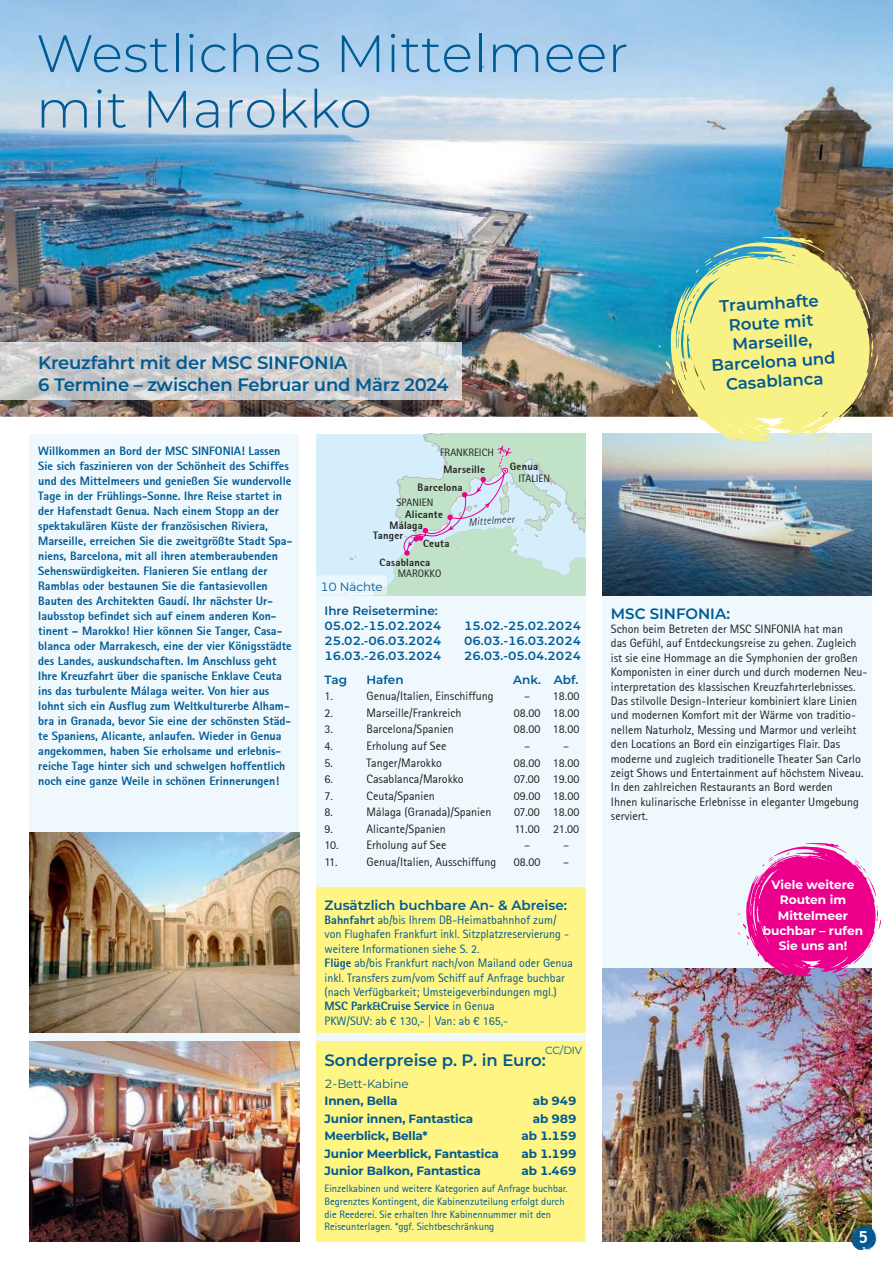
<style>
.page{position:relative;width:893px;height:1263px;background:#fff}
.page>*{position:absolute;margin:0;border:0;box-sizing:border-box;transform-origin:0 0}
.t1{font:300 52.5px/55.5px "Montserrat";letter-spacing:.01em;color:#005a93}
.t2{font:600 18px/22.5px "Montserrat";letter-spacing:-.01em;color:#005a93}
.t3{font:600 16.5px/19.5px "Montserrat";color:#005a93;text-align:center}
.t4{font:700 16.5px "Trebuchet MS";color:#fff}
.t5{font:600 15px "Montserrat";color:#005a93}
.t6{font:600 13.5px "Montserrat";color:#005a93}
.t7{font:700 12.15px/15px "Montserrat";color:#fff;text-align:center}
.t8{font:800 12px/15px "Rotis Sans Serif";color:#005a93}
.t9{font:12px/14.4px "Rotis Sans Serif";color:#221f1f}
.t10{font:12px/14.4px "Rotis Sans Serif";color:#005a93}
.t11{font:600 12px/15px "Montserrat";color:#005a93}
.t12{font:700 12px "Montserrat";letter-spacing:-.01em;color:#005a93}
.t13{font:12px "Montserrat";letter-spacing:-.01em;color:#005a93}
.t14{font:800 10.65px "Rotis Sans Serif";letter-spacing:.02em;color:#221f1f}
.t15{font:10.65px "Rotis Sans Serif";color:#221f1f}
.t16{font:italic 300 10.65px "Rotis Sans Serif";color:#221f1f}
.t17{font:10.5px/12.6px "Rotis Sans Serif";color:#005a93}
.t18{font:10.5px "Montserrat";color:#005a93}
.s1{font-weight:800}
</style>
<div class="page">
<div style="left:30px;top:434px;width:269px;height:808px;background:#eef8fd"></div>
<img style="left:0;top:0;width:893px;height:417px">
<div style="left:602px;top:434px;width:270px;height:808px;background:#eef8fd"></div>
<div style="left:316px;top:434px;width:269px;height:808px;background:#eef8fd"></div>
<img style="left:30px;top:1041px;width:269px;height:201px">
<img style="left:30px;top:832px;width:269px;height:201px">
<img style="left:602px;top:969px;width:270px;height:273px">
<img style="left:0;top:343px;width:462px;height:57px">
<img style="left:602px;top:434px;width:270px;height:161px">
<svg style="left:658px;top:237px;width:220px;height:205px;background:#a9bb93"></svg>
<div style="left:690px;top:260px;width:159px;height:159px;background:#f8f186;border-radius:50%"></div>
<div style="left:316px;top:1041px;width:269px;height:201px;background:#fff584"></div>
<svg style="left:316px;top:434px;width:269px;height:161px;background:#cae4e1"></svg>
<div style="left:316px;top:887px;width:269px;height:145px;background:#fff584"></div>
<svg style="left:738px;top:843px;width:143px;height:133px"></svg>
<div style="left:759px;top:858px;width:103px;height:103px;background:#ec008b;border-radius:50%"></div>
<svg style="left:849px;top:1225px;width:28px;height:25px"></svg>
<div style="left:853px;top:1227px;width:20px;height:20px;background:#055992;border-radius:50%"></div>
<h1 class="t1" style="left:36px;top:30px;width:594px">Westliches Mittelmeer mit Marokko</h1>
<h2 class="t2" style="left:38px;top:351px;width:412px">Kreuzfahrt mit der MSC SINFONIA<br>6 Termine – zwischen Februar und März 2024</h2>
<h3 class="t3" style="left:708px;top:297px;width:126px;rotate:-3deg">Traum hafte<br>R oute m it<br>Marseille,<br>B arcelona und<br>Casablanca</h3>
<p class="t8" style="left:38px;top:443px;width:255px">Willkommen an Bord der MSC SINFONIA! Lassen Sie sich faszinieren von der Schönheit des Schiffes und des Mittelmeers und genießen Sie wundervolle Tage in der Frühlings-Sonne. Ihre Reise startet in der Hafenstadt Genua. Nach einem Stopp an der spektakulären Küste der französischen Riviera, Marseille, erreichen Sie die zweitgrößte Stadt Spa&shy;niens, Barcelona, mit all ihren atemberaubenden Sehenswürdigkeiten. Flanieren Sie entlang der Ramblas oder bestaunen Sie die fantasievollen Bauten des Architekten Gaudí. Ihr nächster Ur&shy;laubsstop befindet sich auf einem anderen Kon&shy;tinent – Marokko! Hier können Sie Tanger, Casa&shy;blanca oder Marrakesch, eine der vier Königsstädte des Landes, auskundschaften. Im Anschluss geht Ihre Kreuzfahrt über die spanische Enklave Ceuta ins das turbulente Málaga weiter. Von hier aus lohnt sich ein Ausflug zum Weltkulturerbe Alham&shy;bra in Granada, bevor Sie eine der schönsten Städ&shy;te Spaniens, Alicante, anlaufen. Wieder in Genua angekommen, haben Sie erholsame und erlebnis&shy;reiche Tage hinter sich und schwelgen hoffentlich noch eine ganze Weile in schönen Erinnerungen!</p>
<p class="t15" style="left:440px;top:446px;width:55px">FRANKREICH</p>
<p class="t14" style="left:443px;top:465px;width:43px">Marseille</p>
<p class="t14" style="left:510px;top:462px;width:30px">Genua</p>
<p class="t15" style="left:518px;top:472px;width:33px">ITALIEN</p>
<p class="t14" style="left:418px;top:483px;width:46px">Barcelona</p>
<p class="t14" style="left:405px;top:510px;width:39px">Alicante</p>
<p class="t15" style="left:396px;top:496px;width:39px">SPANIEN</p>
<p class="t14" style="left:373px;top:531px;width:32px">Tanger</p>
<p class="t14" style="left:380px;top:558px;width:52px">Casablanca</p>
<p class="t15" style="left:398px;top:567px;width:45px">MAROKKO</p>
<p class="t16" style="left:468px;top:516px;width:47px;rotate:-4deg">Mittelmeer</p>
<p class="t14" style="left:389px;top:521px;width:35px">Málaga</p>
<p class="t14" style="left:423px;top:539px;width:28px">Ceuta</p>
<p class="t13" style="left:320px;top:581px;width:64px">10 Nächte</p>
<p class="t11" style="left:325px;top:604px;width:119px">Ihre Reisetermine:<br>05.02.-15.02.2024</p>
<p class="t11" style="left:464px;top:619px;width:119px">15.02.-25.02.2024</p>
<p class="t11" style="left:325px;top:634px;width:119px">25.02.-06.03.2024</p>
<p class="t11" style="left:464px;top:634px;width:119px">06.03.-16.03.2024</p>
<p class="t11" style="left:325px;top:649px;width:119px">16.03.-26.03.2024</p>
<p class="t11" style="left:464px;top:649px;width:119px">26.03.-05.04.2024</p>
<p class="t11" style="left:325px;top:672px;width:24px">Tag</p>
<p class="t11" style="left:367px;top:672px;width:39px">Hafen</p>
<p class="t11" style="left:513px;top:672px;width:67px">Ank. Abf.</p>
<p class="t9" style="left:325px;top:689px;width:10px">1.</p>
<p class="t9" style="left:367px;top:689px;width:129px">Genua/Italien, Einschiffung</p>
<p class="t9" style="left:524px;top:689px;width:57px">– 18.00</p>
<p class="t9" style="left:325px;top:706px;width:10px">2.</p>
<p class="t9" style="left:367px;top:706px;width:96px">Marseille/Frankreich</p>
<p class="t9" style="left:514px;top:706px;width:67px">08.00 18.00</p>
<p class="t9" style="left:325px;top:722px;width:10px">3.</p>
<p class="t9" style="left:367px;top:722px;width:89px">Barcelona/Spanien</p>
<p class="t9" style="left:514px;top:722px;width:67px">08.00 18.00</p>
<p class="t9" style="left:325px;top:739px;width:10px">4.</p>
<p class="t9" style="left:367px;top:739px;width:81px">Erholung auf See</p>
<p class="t9" style="left:524px;top:739px;width:7px">–</p>
<p class="t9" style="left:563px;top:739px;width:7px">–</p>
<p class="t9" style="left:325px;top:755px;width:10px">5.</p>
<p class="t9" style="left:367px;top:755px;width:77px">Tanger/Marokko</p>
<p class="t9" style="left:514px;top:755px;width:67px">08.00 18.00</p>
<p class="t9" style="left:325px;top:772px;width:10px">6.</p>
<p class="t9" style="left:367px;top:772px;width:99px">Casablanca/Marokko</p>
<p class="t9" style="left:514px;top:772px;width:67px">07.00 19.00</p>
<p class="t9" style="left:325px;top:788px;width:10px">7.</p>
<p class="t9" style="left:367px;top:788px;width:70px">Ceuta/Spanien</p>
<p class="t9" style="left:514px;top:788px;width:67px">09.00 18.00</p>
<p class="t9" style="left:325px;top:805px;width:10px">8.</p>
<p class="t9" style="left:367px;top:805px;width:126px">Málaga (Granada)/Spanien</p>
<p class="t9" style="left:514px;top:805px;width:67px">07.00 18.00</p>
<p class="t9" style="left:325px;top:821px;width:10px">9.</p>
<p class="t9" style="left:367px;top:821px;width:81px">Alicante/Spanien</p>
<p class="t9" style="left:515px;top:821px;width:66px">11.00 21.00</p>
<p class="t9" style="left:325px;top:838px;width:123px">10. Erholung auf See</p>
<p class="t9" style="left:524px;top:838px;width:7px">–</p>
<p class="t9" style="left:563px;top:838px;width:7px">–</p>
<p class="t9" style="left:325px;top:854px;width:15px">11.</p>
<p class="t9" style="left:367px;top:854px;width:131px">Genua/Italien, Ausschiffung</p>
<p class="t9" style="left:514px;top:854px;width:28px">08.00</p>
<p class="t9" style="left:563px;top:854px;width:7px">–</p>
<p class="t6" style="left:325px;top:898px;width:244px">Zusätzlich buchbare An- &amp; Abreise:</p>
<p class="t10" style="left:325px;top:913px;width:250px"><span class="s1">Bahnfahrt</span> ab/bis Ihrem DB-Heimatbahnhof zum/ von Flughafen Frankfurt inkl. Sitzplatzreservierung - weitere Informationen siehe S. 2.<br><span class="s1">Flüge</span> ab/bis Frankfurt nach/von Mailand oder Genua inkl. Transfers zum/vom Schiff auf Anfrage buchbar (nach Verfügbarkeit; Umsteigeverbindungen mgl.)<br><span class="s1">MSC Park&amp;Cruise Service</span> in Genua<br>PKW/SUV: ab € 130,- | Van: ab € 165,-</p>
<p class="t18" style="left:545px;top:1045px;width:39px">CC/DIV</p>
<h3 class="t3" style="left:325px;top:1050px;width:223px">Sonderpreise p. P. in Euro:</h3>
<p class="t13" style="left:325px;top:1078px;width:86px">2-Bett-Kabine</p>
<p class="t12" style="left:325px;top:1094px;width:75px">Innen, Bella</p>
<p class="t12" style="left:533px;top:1094px;width:45px">ab 949</p>
<p class="t12" style="left:325px;top:1112px;width:150px">Junior innen, Fantastica</p>
<p class="t12" style="left:533px;top:1112px;width:45px">ab 989</p>
<p class="t12" style="left:325px;top:1129px;width:105px">Meerblick, Bella*</p>
<p class="t12" style="left:522px;top:1129px;width:56px">ab 1.159</p>
<p class="t12" style="left:325px;top:1147px;width:176px">Junior Meerblick, Fantastica</p>
<p class="t12" style="left:522px;top:1147px;width:56px">ab 1.199</p>
<p class="t12" style="left:325px;top:1165px;width:158px">Junior Balkon, Fantastica</p>
<p class="t12" style="left:522px;top:1165px;width:56px">ab 1.469</p>
<p class="t17" style="left:325px;top:1182px;width:245px">Einzelkabinen und weitere Kategorien auf Anfrage buchbar.<br>Begrenztes Kontingent, die Kabinenzuteilung erfolgt durch die Reederei. Sie erhalten Ihre Kabinennummer mit den Reiseunterlagen. *ggf. Sichtbeschränkung</p>
<p class="t5" style="left:611px;top:605px;width:121px">MSC SINFONIA:</p>
<p class="t9" style="left:611px;top:622px;width:258px">Schon beim Betreten der MSC SINFONIA hat man<br>das Gefühl, auf Entdeckungsreise zu gehen. Zugleich ist sie eine Hommage an die Symphonien der großen Komponisten in einer durch und durch modernen Neu&shy;interpretation des klassischen Kreuzfahrterlebnisses.<br>Das stilvolle Design-Interieur kombiniert klare Linien und modernen Komfort mit der Wärme von traditio&shy;nellem Naturholz, Messing und Marmor und verleiht den Locations an Bord ein einzigartiges Flair. Das moderne und zugleich traditionelle Theater San Carlo zeigt Shows und Entertainment auf höchstem Niveau.<br>In den zahlreichen Restaurants an Bord werden<br>Ihnen kulinarische Erlebnisse in eleganter Umgebung serviert.</p>
<p class="t7" style="left:763px;top:878px;width:102px">Viele weitere<br>Routen im<br>Mittelmeer buchbar – rufen<br>Sie uns an!</p>
<h3 class="t4" style="left:858px;top:1228px;width:11px">5</h3>
</div>
